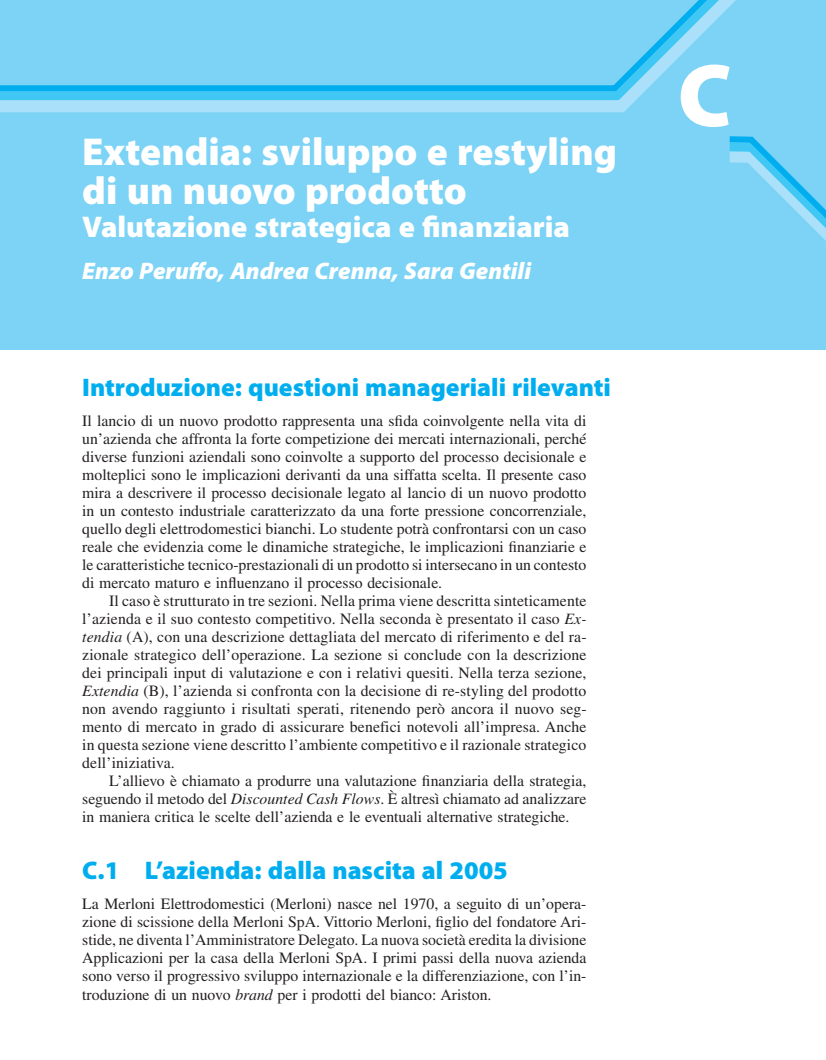
<style>
.page{position:relative;width:826px;height:1060px;background:#fff}
.page>*{position:absolute;margin:0;border:0;box-sizing:border-box;transform-origin:0 0}
.t1{font:900 90px "Myriad Pro";color:#fff}
.t2{font:900 39px/39px "Myriad Pro";color:#fff}
.t3{font:900 30px "Myriad Pro";color:#fff}
.t4{font:900 25.5px "Myriad Pro";color:#00aeef}
.t5{font:italic 900 24px "Myriad Pro";color:#fff}
.t6{font:15.75px/18px "Times LT Std";color:#231f20;text-align:justify}
.s1{font-style:italic}
</style>
<div class="page">
<div style="left:0;top:0;width:826px;height:349px;background:#7cd3f6"></div>
<svg style="left:0;top:0;width:736px;height:113px"></svg>
<svg style="left:0;top:0;width:735px;height:94px"></svg>
<svg style="left:729px;top:136px;width:97px;height:105px"></svg>
<h2 class="t2" style="left:82px;top:135px;width:536px">Extendia: sviluppo e restyling di un nuovo prodotto</h2>
<h3 class="t3" style="left:82px;top:216px;width:489px">Valutazione strategica e finanziaria</h3>
<h3 class="t5" style="left:82px;top:262px;width:450px">Enzo Peruffo, Andrea Crenna, Sara Gentili</h3>
<h3 class="t4" style="left:82px;top:377px;width:530px">Introduzione: questioni manageriali rilevanti</h3>
<p class="t6" style="left:82px;top:413px;width:506px">Il lancio di un nuovo prodotto rappresenta una sfida coinvolgente nella vita di un’azienda che affronta la forte competizione dei mercati internazionali, perché diverse funzioni aziendali sono coinvolte a supporto del processo decisionale e molteplici sono le implicazioni derivanti da una siffatta scelta. Il presente caso mira a descrivere il processo decisionale legato al lancio di un nuovo prodotto in un contesto industriale caratterizzato da una forte pressione concorrenziale, quello degli elettrodomestici bianchi. Lo studente potrà confrontarsi con un caso reale che evidenzia come le dinamiche strategiche, le implicazioni finanziarie e le caratteristiche tecnico-prestazionali di un prodotto si intersecano in un contesto di mercato maturo e influenzano il processo decisionale.</p>
<p class="t6" style="left:82px;top:593px;width:506px;text-indent:27px">Il caso è strutturato in tre sezioni. Nella prima viene descritta sinteticamente l’azienda e il suo contesto competitivo. Nella seconda è presentato il caso <span class="s1">Ex&shy;tendia</span> (A), con una descrizione dettagliata del mercato di riferimento e del ra&shy;zionale strategico dell’operazione. La sezione si conclude con la descrizione dei principali input di valutazione e con i relativi quesiti. Nella terza sezione, <span class="s1">Extendia</span> (B), l’azienda si confronta con la decisione di re-styling del prodotto non avendo raggiunto i risultati sperati, ritenendo però ancora il nuovo seg&shy;mento di mercato in grado di assicurare benefici notevoli all’impresa. Anche in questa sezione viene descritto l’ambiente competitivo e il razionale strategico dell’iniziativa.</p>
<p class="t6" style="left:82px;top:773px;width:506px;text-indent:27px">L’allievo è chiamato a produrre una valutazione finanziaria della strategia, seguendo il metodo del <span class="s1">Discounted Cash Flows</span>. È altresì chiamato ad analizzare in maniera critica le scelte dell’azienda e le eventuali alternative strategiche.</p>
<h3 class="t4" style="left:82px;top:861px;width:427px">C.1 L’azienda: dalla nascita al 2005</h3>
<p class="t6" style="left:82px;top:896px;width:506px">La Merloni Elettrodomestici (Merloni) nasce nel 1970, a seguito di un’opera&shy;zione di scissione della Merloni SpA. Vittorio Merloni, figlio del fondatore Ari&shy;stide, ne diventa l’Amministratore Delegato. La nuova società eredita la divisione Applicazioni per la casa della Merloni SpA. I primi passi della nuova azienda sono verso il progressivo sviluppo internazionale e la differenziazione, con l’in&shy;troduzione di un nuovo <span class="s1">brand</span> per i prodotti del bianco: Ariston.</p>
<h1 class="t1" style="left:677px;top:62px;width:56px">C</h1>
</div>
